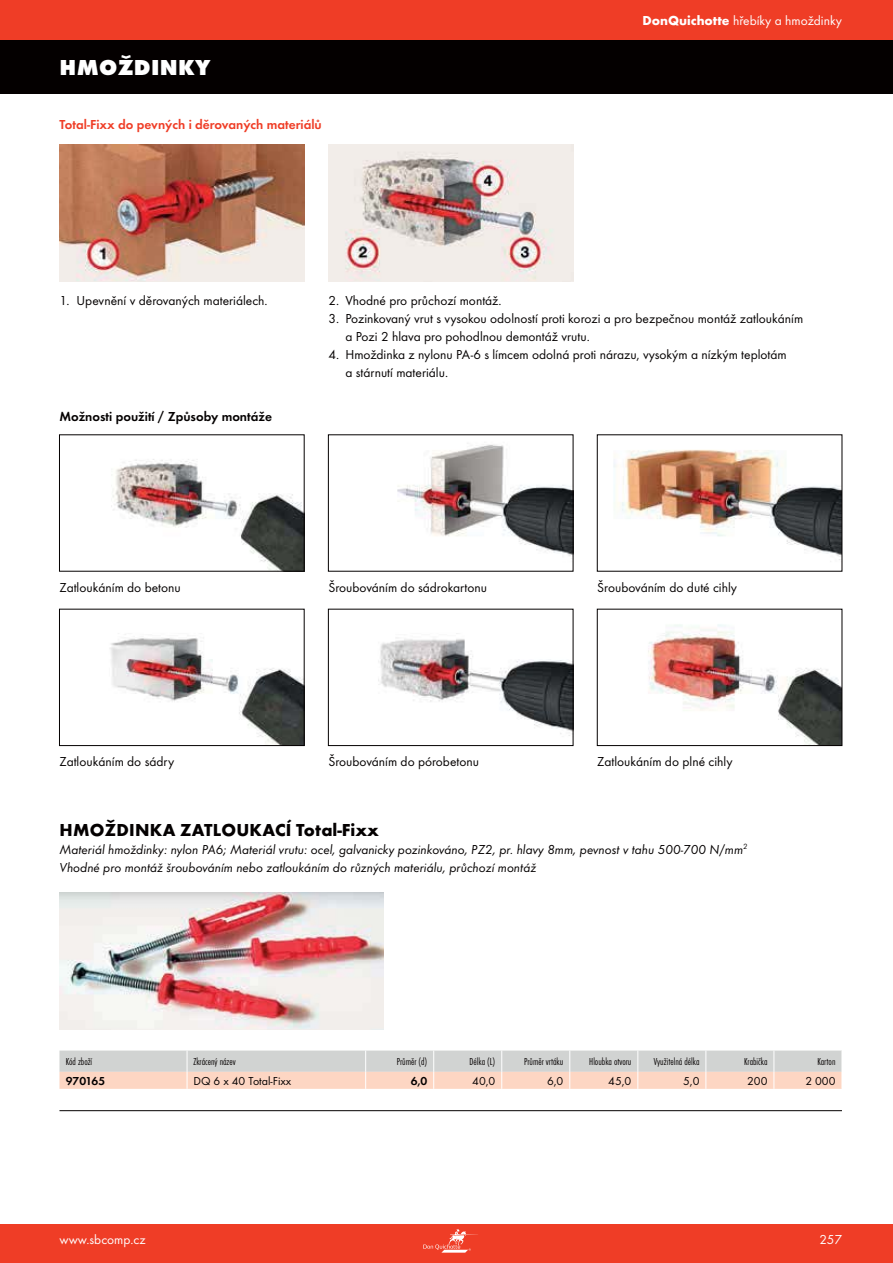
<style>
.page{position:relative;width:893px;height:1263px;background:#fff}
.page>*{position:absolute;margin:0;border:0;box-sizing:border-box;transform-origin:0 0}
.t1{font:700 22.5px "Futura TOT Extr";letter-spacing:.015em;color:#fff}
.t2{font:700 18px "Futura TOT";letter-spacing:.015em;color:#040000}
.t3{font:13.5px/18px "Futura TOT";color:#040000}
.t4{font:13.5px/18px "Futura TOT Book Obli";color:#040000}
.t5{font:13.5px "Futura TOT";color:#fff}
.t6{font:600 13.5px "Futura TOT";color:#ef3d26}
.t7{font:600 13.5px "Futura TOT";color:#040000}
.t8{font:12px "Futura TOT";color:#040000}
.t9{font:600 12px "Futura TOT";letter-spacing:-.005em;color:#040000}
.t10{font:10.5px "Futura TOT Ligh Cond";color:#040000}
.s1{font-weight:700}
</style>
<div class="page">
<div style="left:0;top:0;width:893px;height:40px;background:#ef3d26"></div>
<div style="left:0;top:1225px;width:893px;height:38px;background:#ef3d26"></div>
<svg style="left:423px;top:1229px;width:55px;height:24px"></svg>
<div style="left:0;top:40px;width:893px;height:54px;background:#040000"></div>
<img style="left:59px;top:145px;width:245px;height:136px">
<img style="left:328px;top:145px;width:245px;height:136px">
<img style="left:111px;top:459px;width:191px;height:110px">
<div style="left:59px;top:435px;width:245px;height:136px;border:1px solid #040000"></div>
<img style="left:397px;top:443px;width:174px;height:113px">
<div style="left:328px;top:435px;width:245px;height:136px;border:1px solid #040000"></div>
<img style="left:613px;top:450px;width:227px;height:112px">
<div style="left:597px;top:435px;width:245px;height:136px;border:1px solid #040000"></div>
<img style="left:110px;top:634px;width:192px;height:110px">
<div style="left:59px;top:609px;width:245px;height:137px;border:1px solid #040000"></div>
<img style="left:378px;top:633px;width:193px;height:103px">
<div style="left:328px;top:609px;width:245px;height:137px;border:1px solid #040000"></div>
<img style="left:648px;top:624px;width:192px;height:120px">
<div style="left:597px;top:609px;width:245px;height:137px;border:1px solid #040000"></div>
<hr style="left:59px;top:1110px;width:783px;height:1px;background:#040000">
<svg style="left:59px;top:1051px;width:783px;height:38px;background:#e5d5cc"></svg>
<img style="left:60px;top:893px;width:323px;height:136px">
<h1 class="t1" style="left:60px;top:54px;width:152px">HMOŽDINKY</h1>
<p class="t6" style="left:59px;top:117px;width:264px">Total-Fixx do pevných i děrovaných materiálů</p>
<p class="t5" style="left:642px;top:16px;width:201px"><span class="s1">DonQuichotte</span> hřebíky a hmoždinky</p>
<p class="t3" style="left:59px;top:293px;width:210px">1. Upevnění v děrovaných materiálech.</p>
<p class="t3" style="left:328px;top:293px;width:175px">2. Vhodné pro průchozí montáž.</p>
<p class="t3" style="left:345px;top:311px;width:459px;text-indent:-17px">3. Pozinkovaný vrut s vysokou odolností proti korozi a pro bezpečnou montáž zatloukáním a Pozi 2 hlava pro pohodlnou demontáž vrutu.</p>
<p class="t3" style="left:345px;top:347px;width:443px;text-indent:-17px">4. Hmoždinka z nylonu PA-6 s límcem odolná proti nárazu, vysokým a nízkým teplotám a stárnutí materiálu.</p>
<p class="t7" style="left:59px;top:408px;width:214px">Možnosti použití / Způsoby montáže</p>
<p class="t3" style="left:59px;top:579px;width:123px">Zatloukáním do betonu</p>
<p class="t3" style="left:328px;top:579px;width:160px">Šroubováním do sádrokartonu</p>
<p class="t3" style="left:597px;top:579px;width:141px">Šroubováním do duté cihly</p>
<p class="t3" style="left:59px;top:754px;width:116px">Zatloukáním do sádry</p>
<p class="t3" style="left:328px;top:754px;width:152px">Šroubováním do pórobetonu</p>
<p class="t3" style="left:597px;top:754px;width:137px">Zatloukáním do plné cihly</p>
<h2 class="t2" style="left:60px;top:824px;width:321px">HMOŽDINKA ZATLOUKACÍ Total-Fixx</h2>
<p class="t4" style="left:59px;top:841px;width:690px">Materiál hmoždinky: nylon PA6; Materiál vrutu: ocel, galvanicky pozinkováno, PZ2, pr. hlavy 8mm, pevnost v tahu 500-700 N/mm<sup>2<br></sup>Vhodné pro montáž šroubováním nebo zatloukáním do různých materiálu, průchozí montáž</p>
<p class="t10" style="left:66px;top:1055px;width:28px">Kód zboží</p>
<p class="t10" style="left:193px;top:1055px;width:44px">Zkrácený název</p>
<p class="t10" style="left:397px;top:1055px;width:32px">Průměr (d)</p>
<p class="t10" style="left:470px;top:1055px;width:27px">Délka (L)</p>
<p class="t10" style="left:524px;top:1055px;width:41px">Průměr vrtáku</p>
<p class="t10" style="left:589px;top:1055px;width:44px">Hloubka otvoru</p>
<p class="t10" style="left:654px;top:1055px;width:47px">Využitelná délka</p>
<p class="t10" style="left:744px;top:1055px;width:25px">Krabička</p>
<p class="t10" style="left:817px;top:1055px;width:20px">Karton</p>
<p class="t9" style="left:66px;top:1074px;width:41px">970165</p>
<p class="t8" style="left:193px;top:1076px;width:99px">DQ 6 x 40 Total-Fixx</p>
<p class="t9" style="left:411px;top:1074px;width:18px">6,0</p>
<p class="t8" style="left:472px;top:1076px;width:25px">40,0</p>
<p class="t8" style="left:547px;top:1076px;width:18px">6,0</p>
<p class="t8" style="left:608px;top:1076px;width:25px">45,0</p>
<p class="t8" style="left:683px;top:1076px;width:18px">5,0</p>
<p class="t8" style="left:747px;top:1076px;width:22px">200</p>
<p class="t8" style="left:805px;top:1076px;width:32px">2 000</p>
<p class="t5" style="left:59px;top:1234px;width:88px">www.sbcomp.cz</p>
<p class="t5" style="left:819px;top:1234px;width:24px">257</p>
</div>
